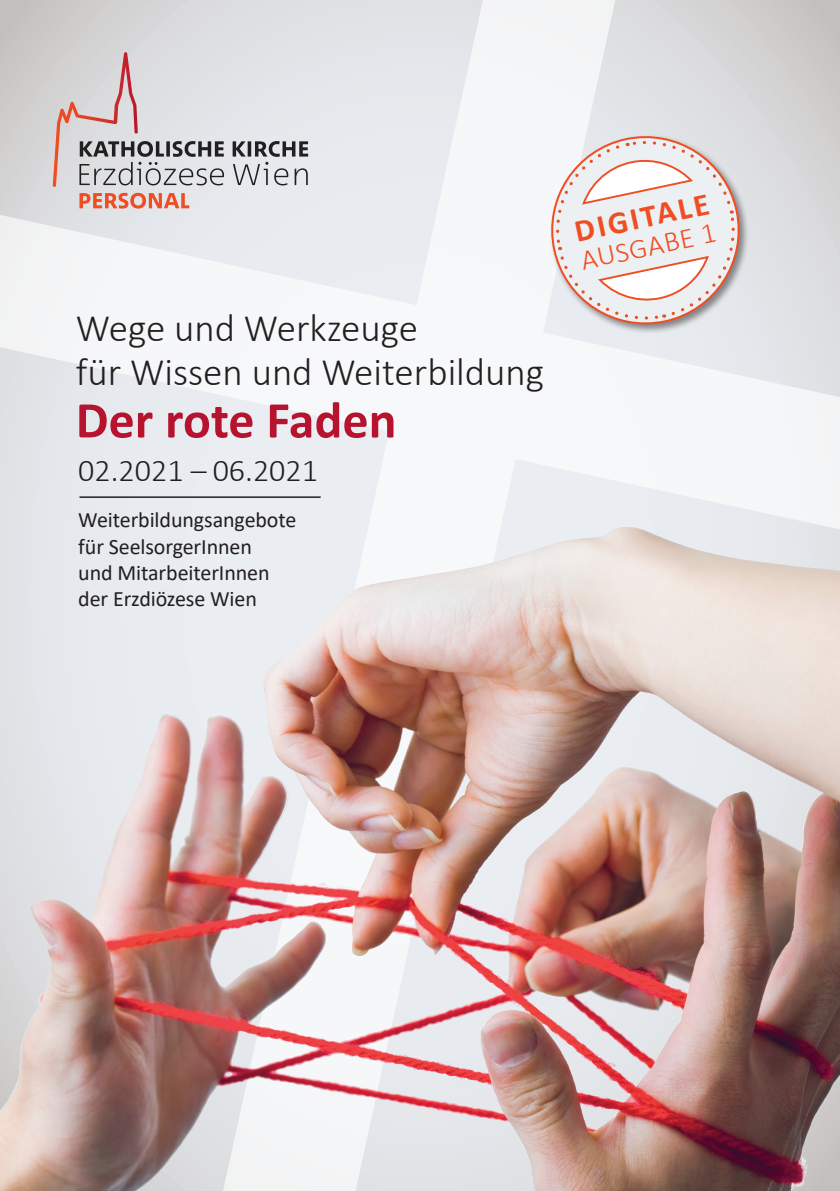
<style>
.page{position:relative;width:840px;height:1191px;background:#fff}
.page>*{position:absolute;margin:0;border:0;box-sizing:border-box;transform-origin:0 0}
.t1{font:700 52px "Calibri";color:#b7132f}
.t2{font:300 39px/44px "Calibri";color:#231f20}
.t3{font:300 32px "Calibri";color:#231f20}
.t4{font:700 32px "Calibri";color:#f04d22}
.t5{font:300 29px "Calibri";color:#f04d22}
.t6{font:22px/26.4px "Calibri";letter-spacing:-.005em;color:#231f20}
</style>
<div class="page">
<img style="left:0;top:0;width:839px;height:1191px">
<svg style="left:53px;top:52px;width:255px;height:135px;background:#d0cdcf"></svg>
<svg style="left:79px;top:193px;width:110px;height:16px;background:#e89885"></svg>
<hr style="left:79px;top:496px;width:241px;height:2px;background:#231f20">
<div style="left:548px;top:134px;width:201px;height:201px;background:#e3e6ea"></div>
<svg style="left:543px;top:128px;width:203px;height:204px"></svg>
<svg style="left:551px;top:137px;width:187px;height:186px"></svg>
<h2 class="t2" style="left:76px;top:306px;width:469px">Wege und Werkzeuge<br>für Wissen und Weiterbildung</h2>
<h1 class="t1" style="left:76px;top:383px;width:322px">Der rote Faden</h1>
<h3 class="t3" style="left:78px;top:450px;width:241px">02.2021 – 06.2021</h3>
<p class="t6" style="left:78px;top:506px;width:219px">Weiterbildungsangebote für SeelsorgerInnen<br>und MitarbeiterInnen der Erzdiözese Wien</p>
<h3 class="t4" style="left:570px;top:209px;width:138px;rotate:-12deg">DIGITALE</h3>
<h3 class="t5" style="left:577px;top:243px;width:139px;rotate:-12deg">AUSGABE 1</h3>
</div>
